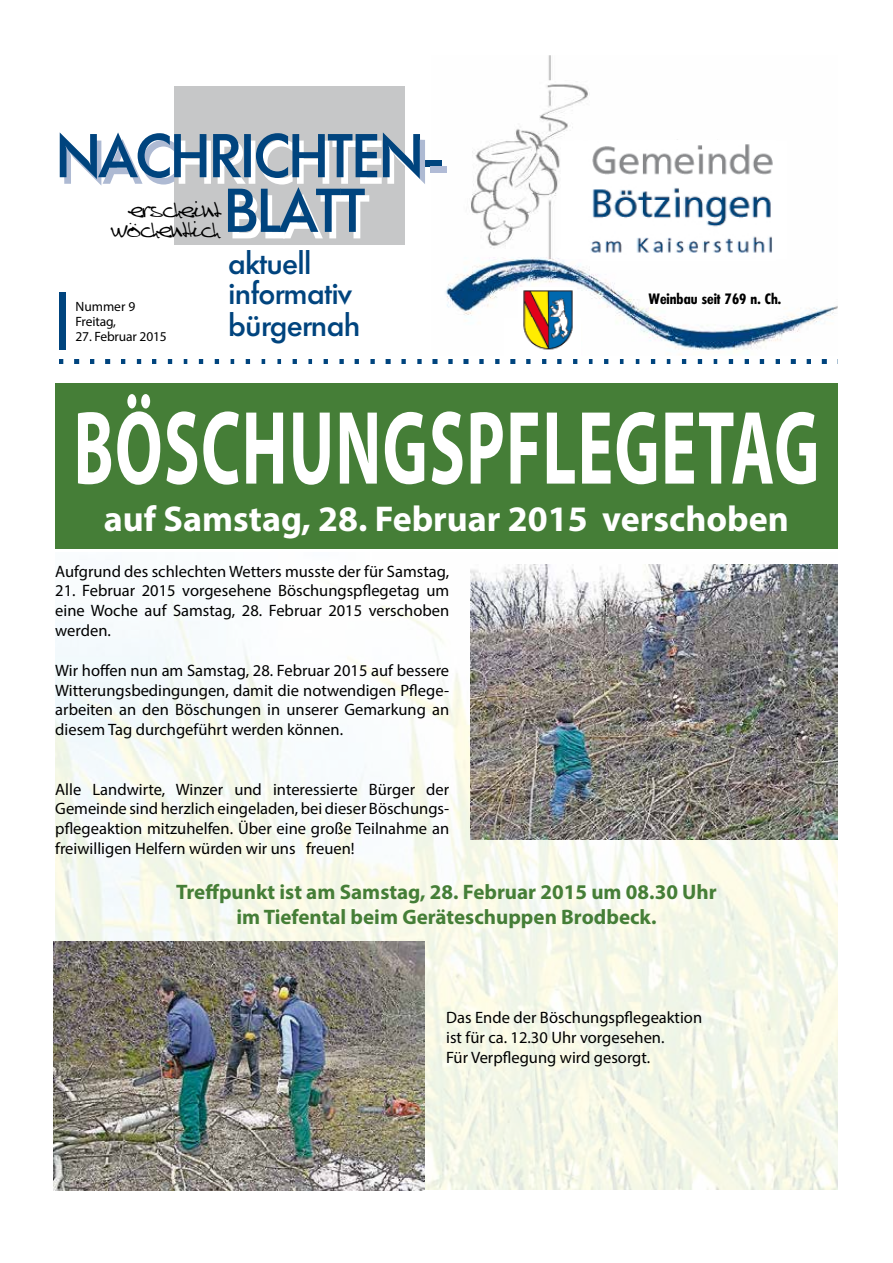
<style>
.page{position:relative;width:893px;height:1263px;background:#fff}
.page>*{position:absolute;margin:0;border:0;box-sizing:border-box;transform-origin:0 0}
.t1{font:700 105.3px "Myriad Pro";letter-spacing:.02em;color:#fff;scale:.63 1}
.t2{font:500 59.85px/54.6px "Limerick";color:#00447e;scale:.96 1}
.t3{font:700 36px "Myriad Pro";color:#fff}
.t4{font:500 29.1px/30.8px "Limerick";color:#00447e}
.t5{font:700 21px/25.2px "Myriad Pro";color:#457e37;text-align:center}
.t6{font:17.55px/19.5px "Steve";color:#000;text-align:right}
.t7{font:16.5px/19.8px "Myriad Pro";color:#000;text-align:justify}
.t8{font:600 condensed 14.55px "Limerick";color:#000}
.t9{font:13.5px/15px "Myriad Pro";letter-spacing:-.01em;color:#000}
</style>
<div class="page">
<div style="left:174px;top:87px;width:231px;height:158px;background:#c6c7c8"></div>
<svg style="left:420px;top:140px;width:5px;height:44px"></svg>
<div style="left:430px;top:166px;width:17px;height:6px;background:#aebad3"></div>
<img style="left:441px;top:55px;width:397px;height:300px">
<svg style="left:431px;top:172px;width:15px;height:1px"></svg>
<svg style="left:431px;top:160px;width:10px;height:6px"></svg>
<img style="left:441px;top:166px;width:6px;height:6px">
<div style="left:505px;top:318px;width:76px;height:51px;background:#fff"></div>
<img style="left:519px;top:288px;width:58px;height:62px">
<div style="left:562px;top:142px;width:225px;height:117px;background:#fff"></div>
<img style="left:588px;top:140px;width:188px;height:120px">
<div style="left:59px;top:292px;width:7px;height:58px;background:#00447e"></div>
<img style="left:59px;top:360px;width:779px;height:4px">
<img style="left:55px;top:586px;width:783px;height:604px">
<img style="left:470px;top:564px;width:368px;height:275px">
<img style="left:54px;top:942px;width:371px;height:249px">
<div style="left:55px;top:383px;width:783px;height:166px;background:#457e37"></div>
<h2 class="t2" style="left:225px;top:128px;width:228px;text-indent:-168px">NACHRICHTEN-<br>BLATT</h2>
<p class="t6" style="left:112px;top:201px;width:110px">erscheint wöchentlich</p>
<p class="t9" style="left:75px;top:299px;width:61px">Nummer 9<br>Freitag,</p>
<p class="t9" style="left:75px;top:329px;width:93px">27. Februar 2015</p>
<h3 class="t4" style="left:228px;top:248px;width:133px">aktuell informativ bürgernah</h3>
<p class="t8" style="left:649px;top:291px;width:134px">Weinbau seit 769 n. Ch.</p>
<h1 class="t1" style="left:74px;top:379px;width:1175px">Böschungspflegetag</h1>
<h3 class="t3" style="left:104px;top:496px;width:687px">auf Samstag, 28. Februar 2015 verschoben</h3>
<p class="t7" style="left:55px;top:561px;width:395px">Aufgrund des schlechten Wetters musste der für Samstag,</p>
<p class="t7" style="left:55px;top:581px;width:395px">21. Februar 2015 vorgesehene Böschungspflegetag um eine Woche auf Samstag, 28. Februar 2015 verschoben werden.</p>
<p class="t7" style="left:55px;top:660px;width:395px">Wir hoffen nun am Samstag, 28. Februar 2015 auf bessere Witterungsbedingungen, damit die notwendigen Pflege&shy;arbeiten an den Böschungen in unserer Gemarkung an diesem Tag durchgeführt werden können.</p>
<p class="t7" style="left:55px;top:779px;width:395px">Alle Landwirte, Winzer und interessierte Bürger der Gemeinde sind herzlich eingeladen, bei dieser Böschungs&shy;pflegeaktion mitzuhelfen. Über eine große Teilnahme an freiwilligen Helfern würden wir uns freuen!</p>
<p class="t5" style="left:176px;top:878px;width:542px">Treffpunkt ist am Samstag, 28. Februar 2015 um 08.30 Uhr im Tiefental beim Geräteschuppen Brodbeck.</p>
<p class="t7" style="left:446px;top:1007px;width:257px;text-align:left">Das Ende der Böschungspflegeaktion ist für ca. 12.30 Uhr vorgesehen.<br>Für Verpflegung wird gesorgt.</p>
</div>
